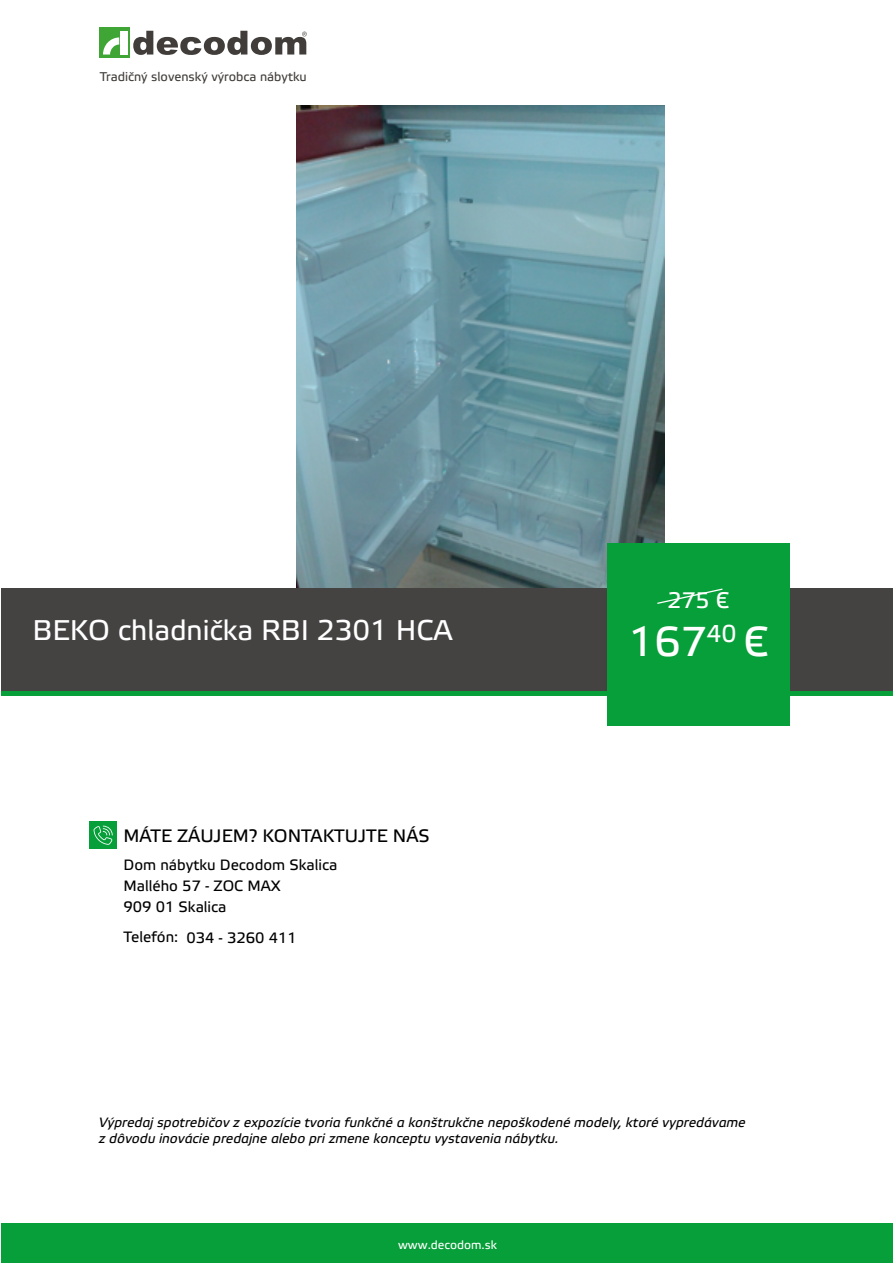
<style>
.page{position:relative;width:893px;height:1263px;background:#fff}
.page>*{position:absolute;margin:0;border:0;box-sizing:border-box;transform-origin:0 0}
.t1{font:41.7px "Etelka Text Pro";color:#fff}
.t2{font:28.5px "Etelka Text Pro";color:#fff}
.t3{font:22.5px "Etelka Text Pro";color:#fff}
.t4{font:18px "Etelka Text Pro";color:#000}
.t5{font:15px/21px "Etelka Text Pro";color:#000}
.t6{font:italic 13.5px/16.2px "Etelka Text Pro";color:#000}
.t7{font:12.6px "Etelka Text Pro";color:#413d3a}
.t8{font:12px "Etelka Text Pro";color:#fff}
</style>
<div class="page">
<img style="left:296px;top:106px;width:369px;height:482px">
<div style="left:1px;top:588px;width:892px;height:108px;background:#454242"></div>
<hr style="left:1px;top:692px;width:892px;height:4px;background:#079f39">
<div style="left:607px;top:543px;width:183px;height:182px;background:#079f39"></div>
<svg style="left:657px;top:588px;width:66px;height:16px"></svg>
<div style="left:1px;top:1223px;width:892px;height:40px;background:#079f39"></div>
<div style="left:100px;top:28px;width:30px;height:30px;background:#3fa535"></div>
<svg style="left:133px;top:31px;width:174px;height:24px"></svg>
<div style="left:120px;top:31px;width:7px;height:24px;background:#fff"></div>
<svg style="left:103px;top:37px;width:16px;height:18px"></svg>
<div style="left:90px;top:821px;width:27px;height:28px;background:#079f39"></div>
<svg style="left:94px;top:826px;width:19px;height:19px"></svg>
<p class="t7" style="left:100px;top:70px;width:209px">Tradičný slovenský výrobca nábytku</p>
<h3 class="t3" style="left:667px;top:588px;width:63px">275 €</h3>
<h2 class="t2" style="left:33px;top:615px;width:422px">BEKO chladnička RBI 2301 HCA</h2>
<h1 class="t1" style="left:628px;top:619px;width:142px">167<sup>40</sup> €</h1>
<h3 class="t4" style="left:124px;top:826px;width:308px">MÁTE ZÁUJEM? KONTAKTUJTE NÁS</h3>
<p class="t5" style="left:124px;top:855px;width:215px">Dom nábytku Decodom Skalica<br>Mallého 57 - ZOC MAX<br>909 01 Skalica</p>
<p class="t5" style="left:124px;top:928px;width:175px">Telefón: 034 - 3260 411</p>
<p class="t6" style="left:99px;top:1115px;width:648px">Výpredaj spotrebičov z expozície tvoria funkčné a konštrukčne nepoškodené modely, ktoré vypredávame z dôvodu inovácie predajne alebo pri zmene konceptu vystavenia nábytku.</p>
<p class="t8" style="left:398px;top:1238px;width:100px">www.decodom.sk</p>
</div>
